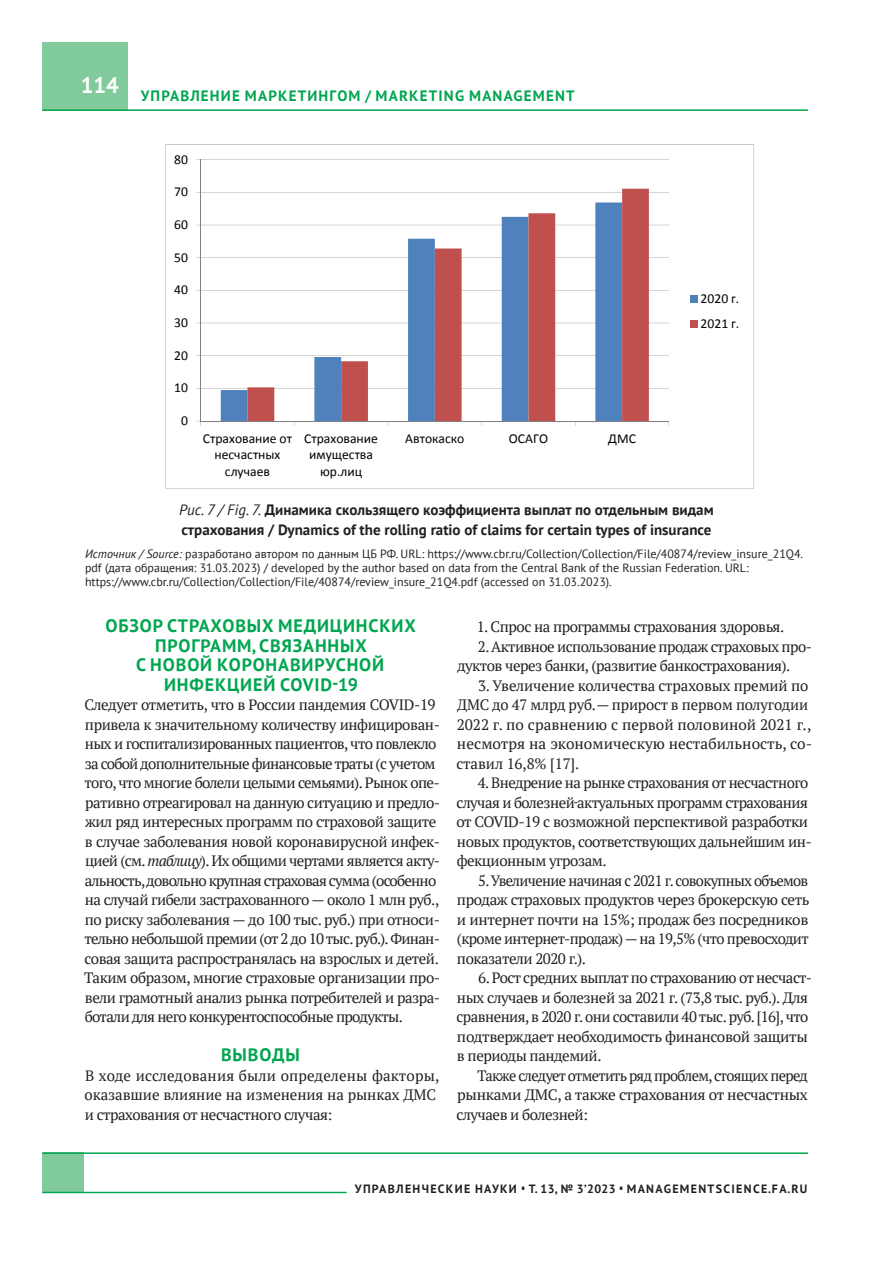
<style>
.page{position:relative;width:893px;height:1263px;background:#fff}
.page>*{position:absolute;margin:0;border:0;box-sizing:border-box;transform-origin:0 0}
.t1{font:700 22.5px "PT Sans";color:#fff}
.t2{font:700 18px "PT Sans";letter-spacing:.05em;color:#00a54f}
.t3{font:15px/19.5px "PT Serif";letter-spacing:-.03em;color:#231f20}
.t4{font:15px/19.5px "PT Serif";letter-spacing:-.005em;color:#231f20}
.t5{font:700 15px/19.5px "PT Sans";color:#231f20}
.t6{font:700 15px "PT Sans";letter-spacing:.08em;color:#00a54f}
.t7{font:13.65px/16.6px "Calibri";color:#000;text-align:center}
.t8{font:12px/14.4px "PT Sans";color:#231f20}
.t9{font:700 12px "PT Sans";letter-spacing:.11em;color:#231f20}
.s1{font-weight:400;font-style:italic}
.s2{font-style:italic}
</style>
<div class="page">
<div style="left:43px;top:43px;width:85px;height:68px;background:#80ca9c"></div>
<hr style="left:43px;top:109px;width:765px;height:2px;background:#00a54f">
<div style="left:43px;top:1152px;width:41px;height:41px;background:#80ca9c"></div>
<hr style="left:43px;top:1152px;width:765px;height:2px;background:#00a54f">
<hr style="left:43px;top:1192px;width:304px;height:1px;background:#00a54f">
<svg style="left:165px;top:145px;width:589px;height:343px"></svg>
<h1 class="t1" style="left:81px;top:70px;width:40px">114</h1>
<p class="t6" style="left:141px;top:86px;width:247px">УПРАВЛЕНИЕ МАРКЕТИНГОМ / MAR</p>
<p class="t6" style="left:409px;top:86px;width:21px">KETING</p>
<p class="t6" style="left:469px;top:86px;width:12px">MANAGEMENT</p>
<p class="t7" style="left:174px;top:151px;width:15px">80</p>
<p class="t7" style="left:174px;top:183px;width:15px">70</p>
<p class="t7" style="left:174px;top:216px;width:15px">60</p>
<p class="t7" style="left:174px;top:249px;width:15px">50</p>
<p class="t7" style="left:174px;top:281px;width:15px">40</p>
<p class="t7" style="left:174px;top:314px;width:15px">30</p>
<p class="t7" style="left:174px;top:347px;width:15px">20</p>
<p class="t7" style="left:174px;top:379px;width:15px">10</p>
<p class="t7" style="left:181px;top:412px;width:8px">0</p>
<p class="t7" style="left:203px;top:430px;width:91px">Страхование от несчастных случаев</p>
<p class="t7" style="left:304px;top:430px;width:75px">Страхование имущества юр.лиц</p>
<p class="t7" style="left:405px;top:430px;width:61px">Автокаско</p>
<p class="t7" style="left:509px;top:430px;width:41px">ОСАГО</p>
<p class="t7" style="left:608px;top:430px;width:29px">ДМС</p>
<p class="t7" style="left:700px;top:285px;width:40px;line-height:25.7px;text-align:left">2020 г.<br>2021 г.</p>
<p class="t5" style="left:179px;top:500px;width:536px"><span class="s1">Рис. 7 / Fig. 7.</span> Динамика скользящего коэффициента выплат по отдельным видам страхования / Dynamics of the rolling ratio of claims for certain types of insurance</p>
<p class="t8" style="left:85px;top:546px;width:720px"><span class="s2">Источник / Source:</span> разработано автором по данным ЦБ РФ. URL: https://www.cbr.ru/Collection/Collection/File/40874/review_insure_21Q4. pdf (дата обращения: 31.03.2023) / developed by the author based on data from the Central Bank of the Russian Federation. URL: https://www.cbr.ru/Collection/Collection/File/40874/review_insure_21Q4.pdf (accessed on 31.03.2023).</p>
<p class="t2" style="left:105px;top:614px;width:74px">Обзор страхов</p>
<p class="t2" style="left:247px;top:614px;width:84px">ых медицинских</p>
<p class="t2" style="left:155px;top:633px;width:13px">программ</p>
<p class="t2" style="left:252px;top:633px;width:19px">, свя</p>
<p class="t2" style="left:293px;top:633px;width:24px">занн</p>
<p class="t2" style="left:340px;top:633px;width:26px">ых</p>
<p class="t2" style="left:136px;top:653px;width:28px">с ново</p>
<p class="t2" style="left:200px;top:653px;width:30px">й коронавирусно</p>
<p class="t2" style="left:372px;top:653px;width:13px">й</p>
<p class="t2" style="left:164px;top:672px;width:14px">инфекцие</p>
<p class="t2" style="left:263px;top:672px;width:96px">й COVID‑19</p>
<p class="t3" style="left:84px;top:695px;width:358px">Следует отметить, что в России пандемия COVID‑19 привела к значительному количеству инфицирован&shy;ных и госпитализированных пациентов, что повлекло за собой дополнительные финансовые траты (с учетом того, что многие болели целыми семьями). Рынок опе&shy;ративно отреагировал на данную ситуацию и предло&shy;жил ряд интересных программ по страховой защите в случае заболевания новой коронавирусной инфек&shy;цией (см. <span class="s2">таблицу</span>). Их общими чертами является акту&shy;альность, довольно крупная страховая сумма (особенно на случай гибели застрахованного — около 1 млн руб., по риску заболевания — до 100 тыс. руб.) при относи&shy;тельно небольшой премии (от 2 до 10 тыс. руб.). Финан&shy;совая защита распространялась на взрослых и детей.<br>Таким образом, многие страховые организации про&shy;вели грамотный анализ рынка потребителей и разра&shy;ботали для него конкурентоспособные продукты.</p>
<p class="t2" style="left:221px;top:1043px;width:66px">ВЫВОДЫ</p>
<p class="t4" style="left:85px;top:1065px;width:356px">В ходе исследования были определены факторы, оказавшие влияние на изменения на рынках ДМС и страхования от несчастного случая:</p>
<p class="t3" style="left:477px;top:617px;width:309px">1. Спрос на программы страхования здоровья.</p>
<p class="t3" style="left:457px;top:636px;width:357px;text-indent:21px">2. Активное использование продаж страховых про&shy;дуктов через банки, (развитие банкострахования).</p>
<p class="t4" style="left:457px;top:675px;width:357px;text-indent:22px">3. Увеличение количества страховых премий по ДМС до 47 млрд руб.— прирост в первом полугодии 2022 г. по сравнению с первой половиной 2021 г., несмотря на экономическую нестабильность, со&shy;ставил 16,8% [17].</p>
<p class="t3" style="left:457px;top:773px;width:357px;text-indent:21px">4. Внедрение на рынке страхования от несчастного случая и болезней актуальных программ страхования от COVID‑19 с возможной перспективой разработки новых продуктов, соответствующих дальнейшим ин&shy;фекционным угрозам.</p>
<p class="t3" style="left:457px;top:870px;width:354px;text-align:justify;text-indent:21px">5. Увеличение начиная с 2021 г. совокупных объемов продаж страховых продуктов через брокерскую сеть и интернет почти на 15%; продаж без посредников (кроме интернет-продаж) — на 19,5% (что превосходит показатели 2020 г.).</p>
<p class="t3" style="left:457px;top:968px;width:357px;text-indent:22px">6. Рост средних выплат по страхованию от несчаст&shy;ных случаев и болезней за 2021 г. (73,8 тыс. руб.). Для сравнения, в 2020 г. они составили 40 тыс. руб. [16], что подтверждает необходимость финансовой защиты в периоды пандемий.</p>
<p class="t3" style="left:457px;top:1065px;width:353px;text-align:justify;text-indent:21px">Также следует отметить ряд проблем, стоящих перед рынками ДМС, а также страхования от несчастных случаев и болезней:</p>
<p class="t9" style="left:355px;top:1181px;width:454px">УПРАВЛЕНЧЕСКИЕ НАУКИ • Т. 13, № 3’2023 • managementscience.fa.ru</p>
</div>
